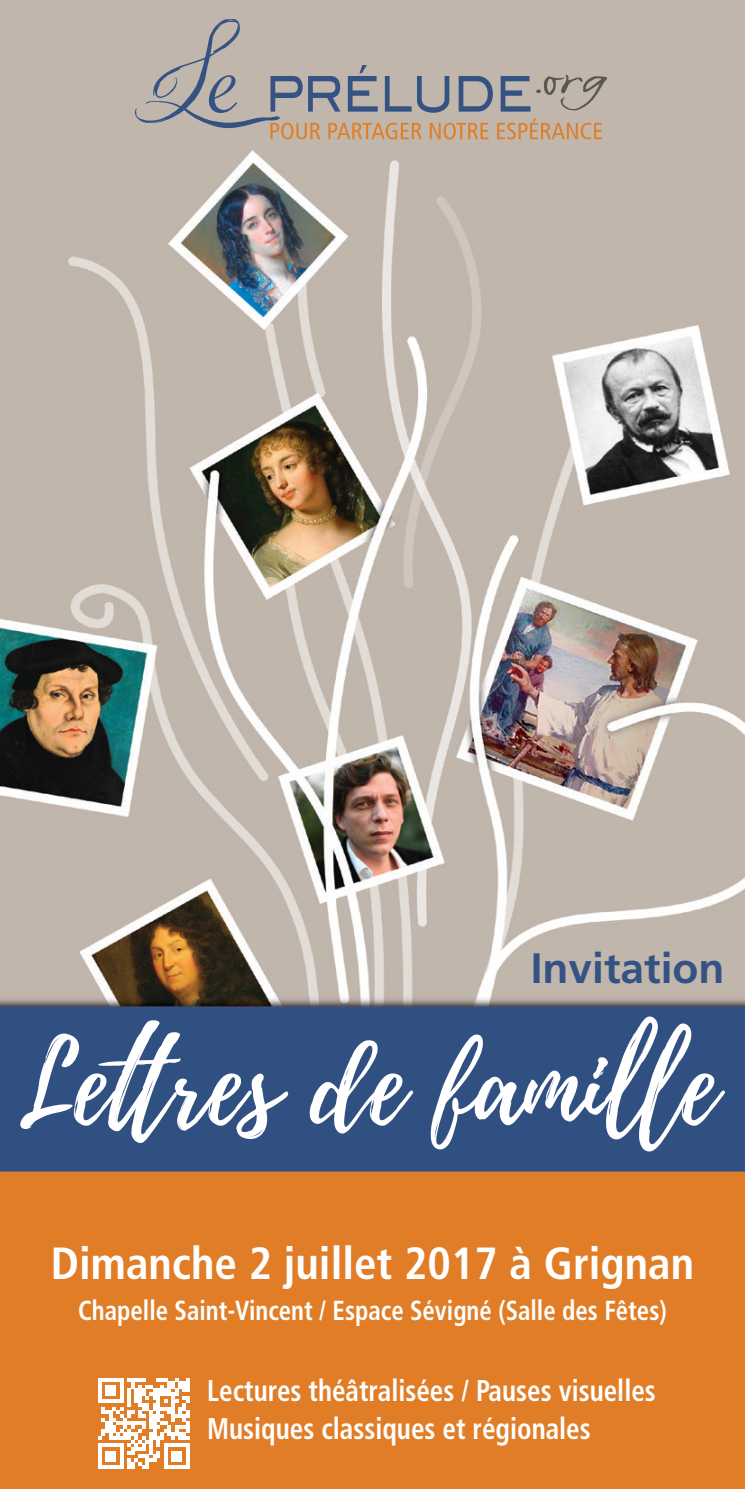
<style>
.page{position:relative;width:745px;height:1489px;background:#fff}
.page>*{position:absolute;margin:0;border:0;box-sizing:border-box;transform-origin:0 0}
.t1{font:112.5px "Playlist Script";color:#fff}
.t2{font:700 condensed 45px "Frutiger";color:#fff}
.t3{font:700 42.5px "Frutiger";color:#345384}
.t4{font:700 condensed 30px/37.5px "Frutiger";color:#fff;scale:.9 1}
.t5{font:700 condensed 27.5px "Frutiger";color:#fff;scale:.9 1}
</style>
<div class="page">
<img style="left:0;top:0;width:744px;height:1488px">
<svg style="left:135px;top:19px;width:476px;height:120px;background:#b6aba2"></svg>
<svg style="left:98px;top:1377px;width:91px;height:91px"></svg>
<h3 class="t3" style="left:530px;top:943px;width:195px">Invitation</h3>
<h1 class="t1" style="left:18px;top:1004px;width:700px">Lettres de famille</h1>
<h2 class="t2" style="left:51px;top:1236px;width:644px">Dimanche 2 juillet 2017 à Grignan</h2>
<p class="t5" style="left:78px;top:1293px;width:655px">Chapelle Saint-Vincent / Espace Sévigné (Salle des Fêtes)</p>
<p class="t4" style="left:207px;top:1371px;width:499px">Lectures théâtralisées / Pauses visuelles<br>Musiques classiques et régionales</p>
</div>
